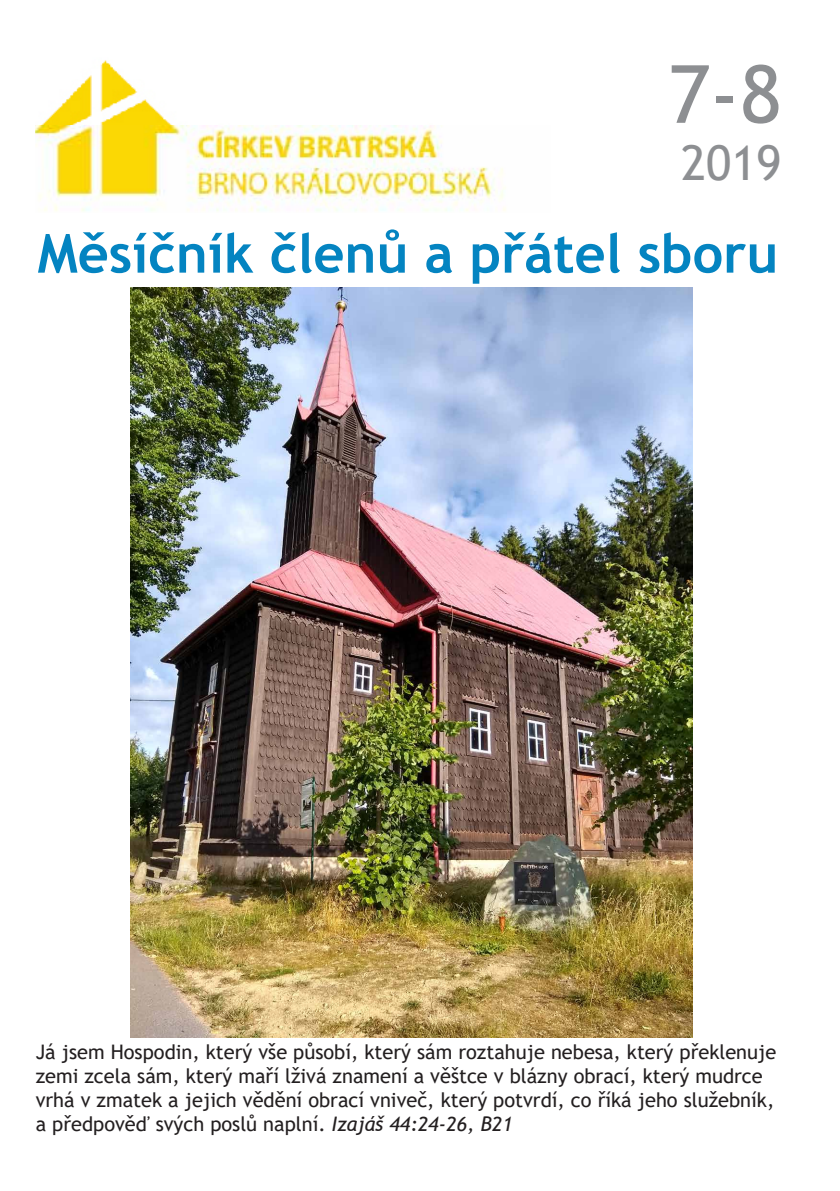
<style>
.page{position:relative;width:840px;height:1191px;background:#fff}
.page>*{position:absolute;margin:0;border:0;box-sizing:border-box;transform-origin:0 0}
.t1{font:80px "Trebuchet MS";color:#8d8f92}
.t2{font:700 54px "Trebuchet MS";color:#0484c1}
.t3{font:48px "Trebuchet MS";color:#8d8f92}
.t4{font:20px/24px "Trebuchet MS";color:#231f20}
.s1{font-style:italic}
</style>
<div class="page">
<img style="left:36px;top:60px;width:470px;height:151px">
<img style="left:130px;top:287px;width:562px;height:750px">
<p class="t1" style="left:668px;top:44px;width:115px">7-8</p>
<p class="t3" style="left:680px;top:133px;width:102px">2019</p>
<p class="t2" style="left:37px;top:220px;width:741px">Měsíčník členů a přátel sboru</p>
<p class="t4" style="left:36px;top:1040px;width:741px">Já jsem Hospodin, který vše působí, který sám roztahuje nebesa, který překlenuje zemi zcela sám, který maří lživá znamení a věštce v blázny obrací, který mudrce vrhá v zmatek a jejich vědění obrací vniveč, který potvrdí, co říká jeho služebník, a předpověď svých poslů naplní. <span class="s1">Izajáš 44:24-26, B21</span></p>
</div>
